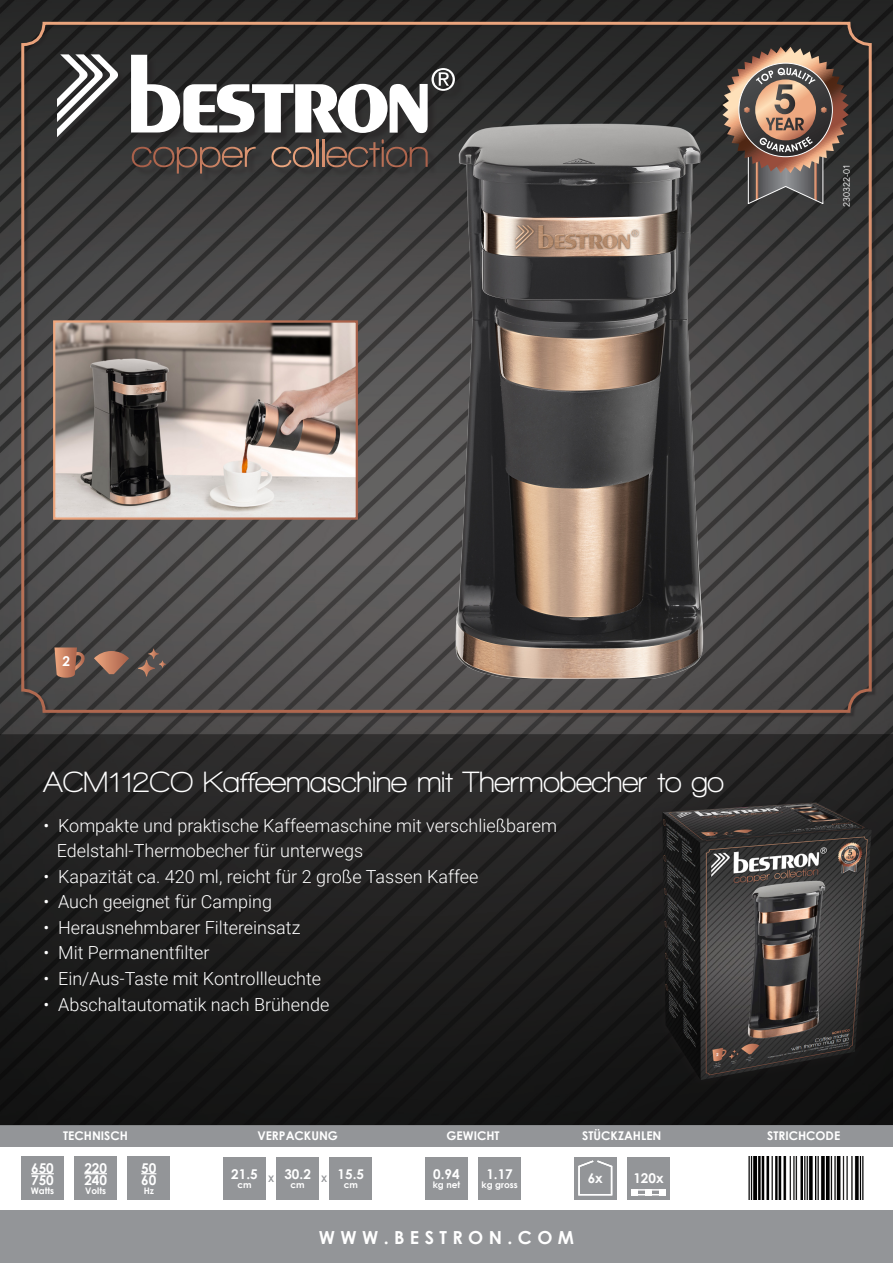
<style>
.page{position:relative;width:893px;height:1263px;background:#fff}
.page>*{position:absolute;margin:0;border:0;box-sizing:border-box;transform-origin:0 0}
.Tekstblok_TITEL{font:700 30px "Walkway";letter-spacing:-.01em;color:#fff}
.Alineastijl_1{font:300 18px "Roboto";color:#fff}
.t1{font:700 18px "Century Gothic";letter-spacing:.3em;color:#fff}
.t2{font:700 13.5px "Century Gothic";color:#fff}
.t3{font:700 12px "Century Gothic";color:#fff}
.t4{font:700 9px "Century Gothic";color:#fff}
.t5{font:9px "Avenir LT Std";color:#fff}
.t6{font:700 9px "Century Gothic";color:#939598}
</style>
<div class="page">
<div style="left:128px;top:1157px;width:42px;height:43px;background:#939598"></div>
<div style="left:223px;top:1157px;width:43px;height:43px;background:#939598"></div>
<div style="left:276px;top:1157px;width:43px;height:43px;background:#939598"></div>
<div style="left:330px;top:1157px;width:42px;height:43px;background:#939598"></div>
<div style="left:425px;top:1157px;width:43px;height:43px;background:#939598"></div>
<div style="left:478px;top:1157px;width:43px;height:43px;background:#939598"></div>
<div style="left:574px;top:1157px;width:43px;height:43px;background:#939598"></div>
<div style="left:627px;top:1157px;width:43px;height:43px;background:#939598"></div>
<div style="left:21px;top:1157px;width:43px;height:43px;background:#939598"></div>
<div style="left:74px;top:1157px;width:43px;height:43px;background:#939598"></div>
<div style="left:631px;top:1189px;width:34px;height:6px;border:2px solid #fff"></div>
<div style="left:631px;top:1189px;width:7px;height:6px;background:#fff"></div>
<svg style="left:659px;top:1189px;width:6px;height:6px"></svg>
<div style="left:645px;top:1189px;width:7px;height:6px;background:#fff"></div>
<div style="left:0;top:1210px;width:893px;height:53px;background:#939598"></div>
<svg style="left:578px;top:1160px;width:35px;height:36px"></svg>
<img style="left:0;top:0;width:893px;height:734px">
<div style="left:0;top:1125px;width:893px;height:21px;background:#939598"></div>
<div style="left:23px;top:23px;width:853px;height:694px;background:#231f20;opacity:.5"></div>
<div style="left:21px;top:22px;width:851px;height:691px;border:3px solid #fff;border-radius:21px"></div>
<svg style="left:0;top:734px;width:893px;height:391px;background:#1e1d1d"></svg>
<img style="left:446px;top:114px;width:266px;height:565px">
<img style="left:748px;top:1157px;width:116px;height:42px">
<div style="left:651px;top:791px;width:231px;height:299px;background:#231f20;opacity:.5"></div>
<img style="left:662px;top:802px;width:210px;height:278px">
<svg style="left:141px;top:1173px;width:15px;height:1px"></svg>
<svg style="left:31px;top:1173px;width:23px;height:1px"></svg>
<svg style="left:84px;top:1173px;width:23px;height:1px"></svg>
<svg style="left:722px;top:47px;width:127px;height:157px;background:#766257"></svg>
<div style="left:59px;top:56px;width:405px;height:127px;background:#231f20;opacity:.5"></div>
<svg style="left:132px;top:147px;width:124px;height:27px;background:#52423c"></svg>
<svg style="left:271px;top:147px;width:43px;height:20px"></svg>
<hr style="left:316px;top:140px;width:3px;height:27px;background:#d99370">
<hr style="left:322px;top:140px;width:2px;height:27px;background:#d68f6d">
<svg style="left:326px;top:139px;width:102px;height:28px;background:#4f403a"></svg>
<svg style="left:131px;top:55px;width:324px;height:78px"></svg>
<svg style="left:57px;top:54px;width:62px;height:83px"></svg>
<svg style="left:54px;top:647px;width:31px;height:31px"></svg>
<svg style="left:94px;top:651px;width:35px;height:23px"></svg>
<svg style="left:138px;top:649px;width:28px;height:28px"></svg>
<img style="left:56px;top:323px;width:299px;height:194px">
<p class="t5" style="left:841px;top:207px;width:45px;rotate:-90deg">230322-01</p>
<p class="t2" style="left:62px;top:651px;width:9px">2</p>
<p class="Tekstblok_TITEL" style="left:44px;top:766px;width:682px">ACM112CO Kaffeemaschine mit Thermobecher to go</p>
<p class="Alineastijl_1" style="left:44px;top:813px;width:515px">• Kompakte und praktische Kaffeemaschine mit verschließbarem</p>
<p class="Alineastijl_1" style="left:57px;top:838px;width:308px">Edelstahl-Thermobecher für unterwegs</p>
<p class="Alineastijl_1" style="left:44px;top:864px;width:436px">• Kapazität ca. 420 ml, reicht für 2 große Tassen Kaffee</p>
<p class="Alineastijl_1" style="left:44px;top:889px;width:230px">• Auch geeignet für Camping</p>
<p class="Alineastijl_1" style="left:44px;top:915px;width:258px">• Herausnehmbarer Filtereinsatz</p>
<p class="Alineastijl_1" style="left:44px;top:940px;width:167px">• Mit Permanentfilter</p>
<p class="Alineastijl_1" style="left:44px;top:966px;width:279px">• Ein/Aus-Taste mit Kontrollleuchte</p>
<p class="Alineastijl_1" style="left:44px;top:991px;width:287px">• Abschaltautomatik nach Brühende</p>
<p class="t2" style="left:31px;top:1157px;width:24px">650</p>
<p class="t2" style="left:31px;top:1169px;width:24px">750</p>
<p class="t4" style="left:31px;top:1183px;width:25px">Watts</p>
<p class="t3" style="left:63px;top:1126px;width:66px">TECHNISCH</p>
<p class="t3" style="left:257px;top:1126px;width:82px">VERPACKUNG</p>
<p class="t3" style="left:447px;top:1126px;width:55px">GEWICHT</p>
<p class="t3" style="left:582px;top:1126px;width:81px">STÜCKZAHLEN</p>
<p class="t3" style="left:767px;top:1126px;width:75px">STRICHCODE</p>
<p class="t2" style="left:84px;top:1157px;width:24px">220</p>
<p class="t2" style="left:84px;top:1169px;width:24px">240</p>
<p class="t4" style="left:85px;top:1183px;width:22px">Volts</p>
<p class="t2" style="left:141px;top:1157px;width:17px">50</p>
<p class="t2" style="left:141px;top:1169px;width:17px">60</p>
<p class="t4" style="left:144px;top:1183px;width:12px">Hz</p>
<p class="t2" style="left:231px;top:1163px;width:28px">21.5</p>
<p class="t6" style="left:268px;top:1172px;width:8px">X</p>
<p class="t6" style="left:321px;top:1172px;width:8px">X</p>
<p class="t4" style="left:237px;top:1177px;width:16px">cm</p>
<p class="t2" style="left:284px;top:1163px;width:28px">30.2</p>
<p class="t4" style="left:291px;top:1177px;width:16px">cm</p>
<p class="t2" style="left:338px;top:1163px;width:28px">15.5</p>
<p class="t4" style="left:344px;top:1177px;width:16px">cm</p>
<p class="t2" style="left:433px;top:1163px;width:28px">0.94</p>
<p class="t4" style="left:433px;top:1177px;width:29px">kg net</p>
<p class="t2" style="left:486px;top:1163px;width:28px">1.17</p>
<p class="t4" style="left:482px;top:1177px;width:38px">kg gross</p>
<p class="t2" style="left:588px;top:1168px;width:17px">6x</p>
<p class="t2" style="left:633px;top:1168px;width:32px">120x</p>
<p class="t1" style="left:319px;top:1223px;width:257px">WWW.BESTRON.COM</p>
</div>
